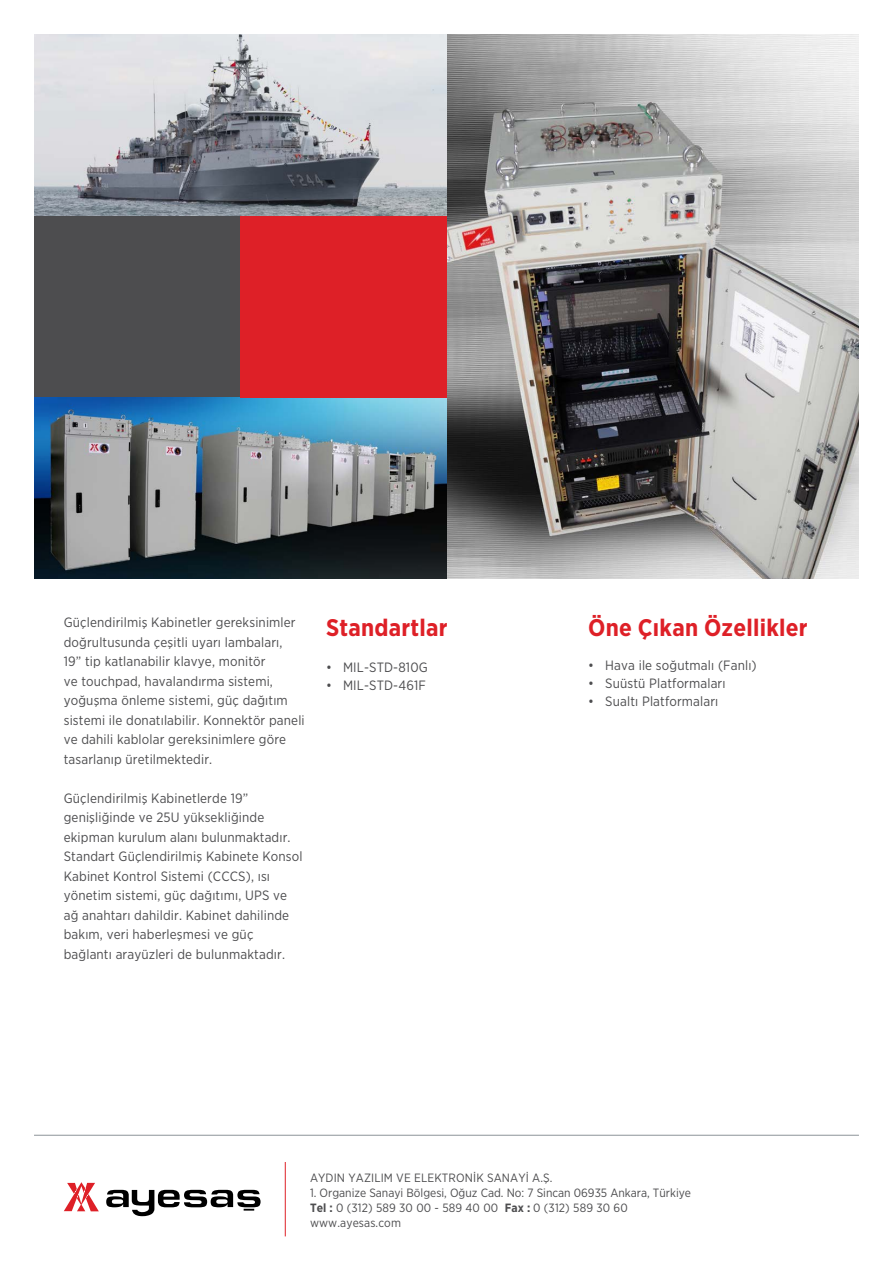
<style>
.page{position:relative;width:893px;height:1263px;background:#fff}
.page>*{position:absolute;margin:0;border:0;box-sizing:border-box;transform-origin:0 0}
.t1{font:700 24px "Gotham Narrow";letter-spacing:.01em;color:#de2027}
.t2{font:13.5px/19.5px "Gotham Narrow";letter-spacing:.01em;color:#4d4d4f}
.t3{font:12px/15px "Gotham Narrow";letter-spacing:.01em;color:#4d4d4f}
.s1{font-weight:700}
</style>
<div class="page">
<div style="left:34px;top:216px;width:206px;height:181px;background:#4d4d4f"></div>
<img style="left:264px;top:34px;width:595px;height:545px">
<img style="left:34px;top:35px;width:412px;height:181px">
<img style="left:34px;top:397px;width:412px;height:182px">
<svg style="left:106px;top:1190px;width:155px;height:26px"></svg>
<svg style="left:64px;top:1182px;width:35px;height:29px"></svg>
<hr style="left:285px;top:1162px;width:1px;height:74px;background:#de2027">
<hr style="left:34px;top:1135px;width:825px;height:1px;background:#8d9398">
<div style="left:240px;top:216px;width:206px;height:181px;background:#de2027"></div>
<p class="t2" style="left:64px;top:613px;width:242px">Güçlendirilmiş Kabinetler gereksinimler doğrultusunda çeşitli uyarı lambaları,<br>19” tip katlanabilir klavye, monitör<br>ve touchpad, havalandırma sistemi, yoğuşma önleme sistemi, güç dağıtım sistemi ile donatılabilir. Konnektör paneli ve dahili kablolar gereksinimlere göre tasarlanıp üretilmektedir.</p>
<p class="t2" style="left:64px;top:788px;width:240px">Güçlendirilmiş Kabinetlerde 19” genişliğinde ve 25U yüksekliğinde ekipman kurulum alanı bulunmaktadır.<br>Standart Güçlendirilmiş Kabinete Konsol Kabinet Kontrol Sistemi (CCCS), ısı yönetim sistemi, güç dağıtımı, UPS ve ağ anahtarı dahildir. Kabinet dahilinde bakım, veri haberleşmesi ve güç bağlantı arayüzleri de bulunmaktadır.</p>
<h1 class="t1" style="left:326px;top:612px;width:123px">Standartlar</h1>
<p class="t2" style="left:326px;top:657px;width:103px">• MIL-STD-810G</p>
<p class="t2" style="left:326px;top:675px;width:101px">• MIL-STD-461F</p>
<h1 class="t1" style="left:588px;top:612px;width:221px">Öne Çıkan Özellikler</h1>
<p class="t2" style="left:588px;top:655px;width:170px">• Hava ile soğutmalı (Fanlı)</p>
<p class="t2" style="left:588px;top:673px;width:139px">• Suüstü Platformaları</p>
<p class="t2" style="left:588px;top:691px;width:132px">• Sualtı Platformaları</p>
<p class="t3" style="left:310px;top:1169px;width:244px">AYDIN YAZILIM VE ELEKTRONİK SANAYİ A.Ş.</p>
<p class="t3" style="left:310px;top:1184px;width:383px">1. Organize Sanayi Bölgesi, Oğuz Cad. No: 7 Sincan 06935 Ankara, Türkiye<br><span class="s1">Tel :</span> 0 (312) 589 30 00 - 589 40 00 <span class="s1">Fax :</span> 0 (312) 589 30 60 www.ayesas.com</p>
</div>
